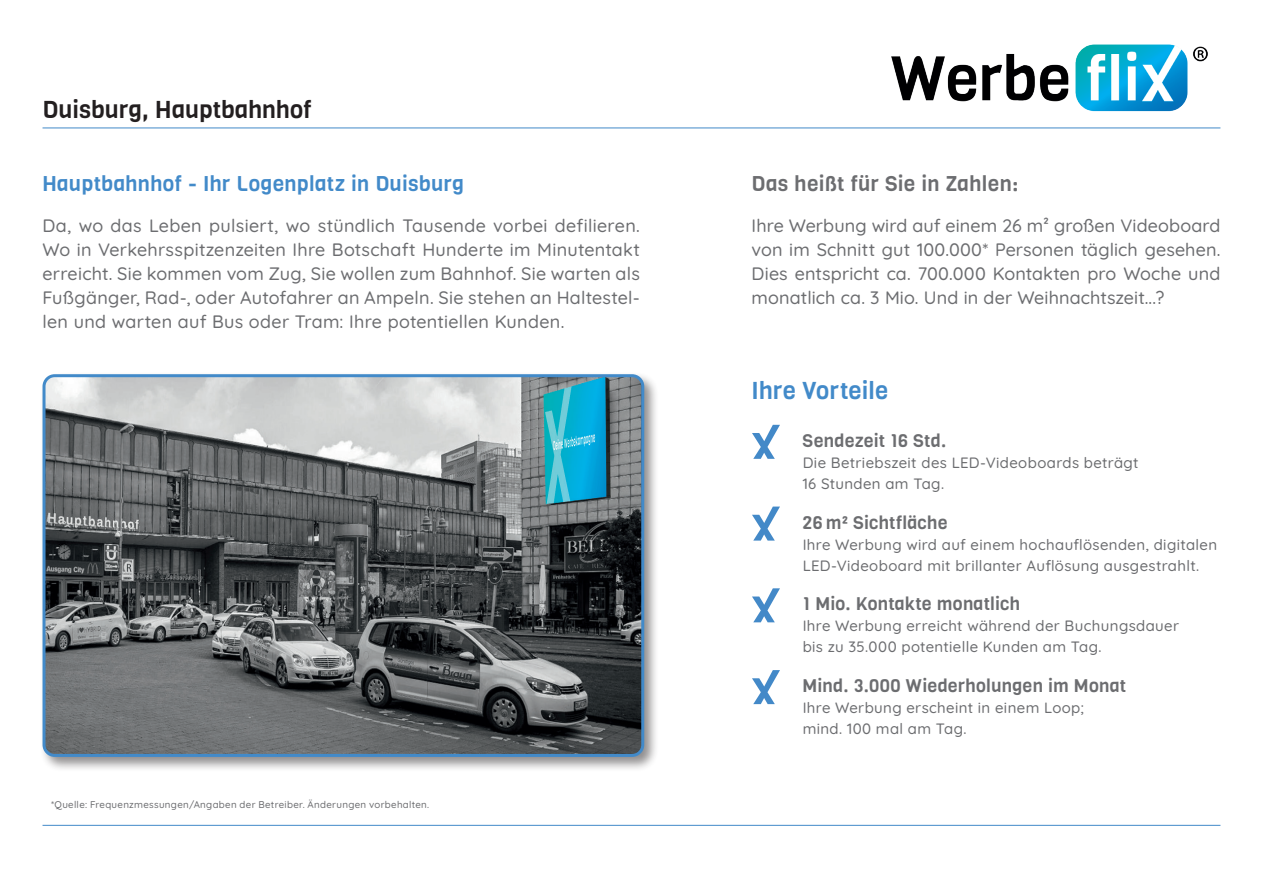
<style>
.page{position:relative;width:1263px;height:893px;background:#fff}
.page>*{position:absolute;margin:0;border:0;box-sizing:border-box;transform-origin:0 0}
.t1{font:24px "Viga";letter-spacing:.01em;color:#231f20}
.t2{font:24px "Viga";letter-spacing:.005em;color:#428ac9}
.t3{font:21px "Viga";letter-spacing:.02em;color:#428ac9}
.t4{font:21px "Viga";letter-spacing:.015em;color:#6c6d70}
.t5{font:500 18px/24px "Quicksand";letter-spacing:.01em;color:#6c6d70;text-align:justify}
.t6{font:18px "Viga";letter-spacing:.015em;color:#6c6d70}
.t7{font:500 15px/21px "Quicksand";letter-spacing:.025em;color:#6c6d70}
.t8{font:500 9.75px "Quicksand";letter-spacing:.03em;color:#6c6d70}
</style>
<div class="page">
<div style="left:40px;top:371px;width:619px;height:401px;background:#231f20;opacity:.5"></div>
<img style="left:44px;top:376px;width:599px;height:379px">
<div style="left:43px;top:374px;width:601px;height:383px;border:3px solid #428ac9;border-radius:11px"></div>
<hr style="left:43px;top:825px;width:1177px;height:1px;background:#428ac9">
<hr style="left:43px;top:128px;width:1177px;height:1px;background:#428ac9">
<img style="left:879px;top:44px;width:341px;height:84px">
<svg style="left:752px;top:425px;width:28px;height:34px"></svg>
<svg style="left:752px;top:507px;width:28px;height:34px"></svg>
<svg style="left:752px;top:588px;width:28px;height:34px"></svg>
<svg style="left:752px;top:670px;width:28px;height:34px"></svg>
<h1 class="t1" style="left:43px;top:94px;width:271px">Duisburg, Hauptbahnhof</h1>
<p class="t3" style="left:43px;top:170px;width:423px">Hauptbahnhof - Ihr Logenplatz in Duisburg</p>
<p class="t5" style="left:42px;top:212px;width:599px">Da, wo das Leben pulsiert, wo stündlich Tausende vorbei defilieren.<br>Wo in Verkehrsspitzenzeiten Ihre Botschaft Hunderte im Minutentakt erreicht. Sie kommen vom Zug, Sie wollen zum Bahnhof. Sie warten als Fußgänger, Rad-, oder Autofahrer an Ampeln. Sie stehen an Haltestel&shy;len und warten auf Bus oder Tram: Ihre potentiellen Kunden.</p>
<p class="t8" style="left:51px;top:797px;width:380px">*Quelle: Frequenzmessungen/Angaben der Betreiber. Änderungen vorbehalten.</p>
<p class="t4" style="left:752px;top:170px;width:268px">Das heißt für Sie in Zahlen:</p>
<p class="t5" style="left:751px;top:212px;width:470px">Ihre Werbung wird auf einem 26 m² großen Videoboard von im Schnitt gut 100.000* Personen täglich gesehen.<br>Dies entspricht ca. 700.000 Kontakten pro Woche und monatlich ca. 3 Mio. Und in der Weihnachtszeit...?</p>
<h1 class="t2" style="left:752px;top:374px;width:138px">Ihre Vorteile</h1>
<p class="t6" style="left:803px;top:429px;width:145px">Sendezeit 16 Std.</p>
<p class="t7" style="left:803px;top:450px;width:338px">Die Betriebszeit des LED-Videoboards beträgt<br>16 Stunden am Tag.</p>
<p class="t6" style="left:803px;top:510px;width:146px">26 m² Sichtfläche</p>
<p class="t7" style="left:803px;top:532px;width:416px">Ihre Werbung wird auf einem hochauflösenden, digitalen<br>LED-Videoboard mit brillanter Auflösung ausgestrahlt.</p>
<p class="t6" style="left:803px;top:592px;width:219px">1 Mio. Kontakte monatlich</p>
<p class="t7" style="left:803px;top:614px;width:378px">Ihre Werbung erreicht während der Buchungsdauer bis zu 35.000 potentielle Kunden am Tag.</p>
<p class="t6" style="left:803px;top:674px;width:325px">Mind. 3.000 Wiederholungen im Monat</p>
<p class="t7" style="left:803px;top:696px;width:283px">Ihre Werbung erscheint in einem Loop; mind. 100 mal am Tag.</p>
</div>
